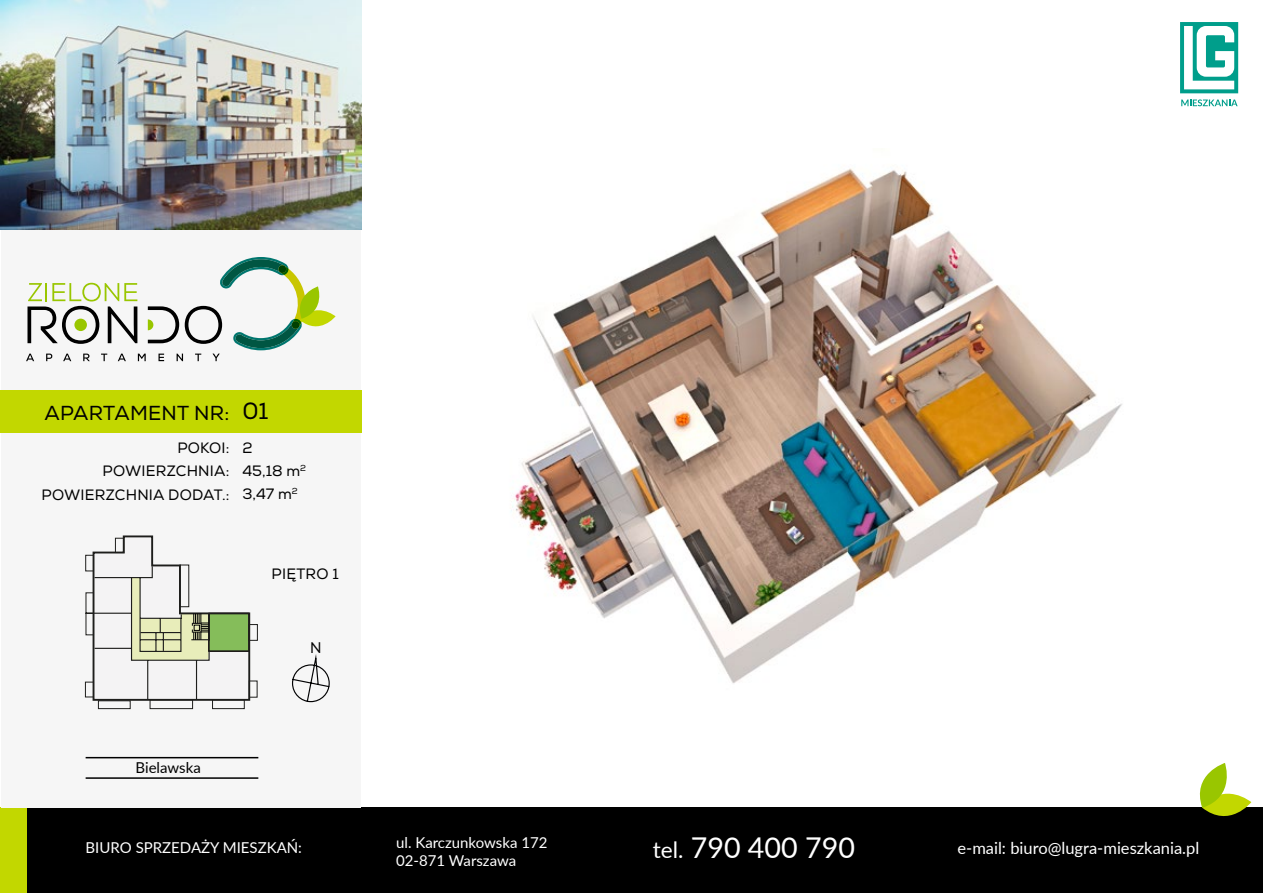
<style>
.page{position:relative;width:1263px;height:893px;background:#fff}
.page>*{position:absolute;margin:0;border:0;box-sizing:border-box;transform-origin:0 0}
.t1{font:28.65px "Lato";color:#fff}
.t2{font:23.4px "Nexa";color:#000}
.t3{font:20.25px "Nexa";letter-spacing:.015em;color:#000}
.t4{font:16.5px "Lato";color:#fff}
.t5{font:15px "Nexa";letter-spacing:.015em;color:#000}
.t6{font:15px/18px "Lato";color:#fff}
.t7{font:15px "Lato";color:#000}
.s1{font-size:22.65px}
</style>
<div class="page">
<div style="left:0;top:808px;width:1263px;height:85px;background:#000"></div>
<div style="left:0;top:808px;width:26px;height:85px;background:#c2d700"></div>
<div style="left:1px;top:0;width:359px;height:808px;background:#f6f6f6"></div>
<img style="left:1px;top:0;width:361px;height:229px">
<svg style="left:26px;top:257px;width:310px;height:104px"></svg>
<div style="left:0;top:390px;width:362px;height:42px;background:#c2d700"></div>
<svg style="left:292px;top:654px;width:38px;height:49px"></svg>
<hr style="left:86px;top:757px;width:172px;height:1px;background:#000">
<hr style="left:86px;top:777px;width:172px;height:2px;background:#000">
<svg style="left:1191px;top:763px;width:60px;height:53px"></svg>
<svg style="left:1180px;top:22px;width:58px;height:71px"></svg>
<svg style="left:1181px;top:99px;width:56px;height:7px"></svg>
<img style="left:511px;top:168px;width:611px;height:516px">
<svg style="left:85px;top:535px;width:173px;height:174px"></svg>
<h3 class="t3" style="left:44px;top:400px;width:187px">APARTAMENT NR:</h3>
<h2 class="t2" style="left:242px;top:397px;width:28px">01</h2>
<p class="t5" style="left:177px;top:439px;width:53px">POKOI:</p>
<p class="t5" style="left:42px;top:486px;width:189px">POWIERZCHNIA DODAT.:</p>
<p class="t5" style="left:103px;top:462px;width:128px">POWIERZCHNIA:</p>
<p class="t5" style="left:242px;top:439px;width:12px">2</p>
<p class="t5" style="left:242px;top:485px;width:57px">3,47 M<sup>2</sup></p>
<p class="t5" style="left:242px;top:461px;width:65px">45,18 M<sup>2</sup></p>
<p class="t5" style="left:272px;top:565px;width:69px">PIĘTRO 1</p>
<p class="t7" style="left:310px;top:637px;width:13px">N</p>
<p class="t7" style="left:136px;top:757px;width:67px">Bielawska</p>
<p class="t6" style="left:396px;top:832px;width:153px">ul. Karczunkowska 172<br>02-871 Warszawa</p>
<p class="t6" style="left:86px;top:838px;width:218px">Biuro sprzedaży mieszkań:</p>
<h1 class="t1" style="left:653px;top:827px;width:204px"><span class="s1">tel.</span> 790 400 790</h1>
<p class="t4" style="left:957px;top:836px;width:243px">e-mail: biuro@lugra-mieszkania.pl</p>
</div>
